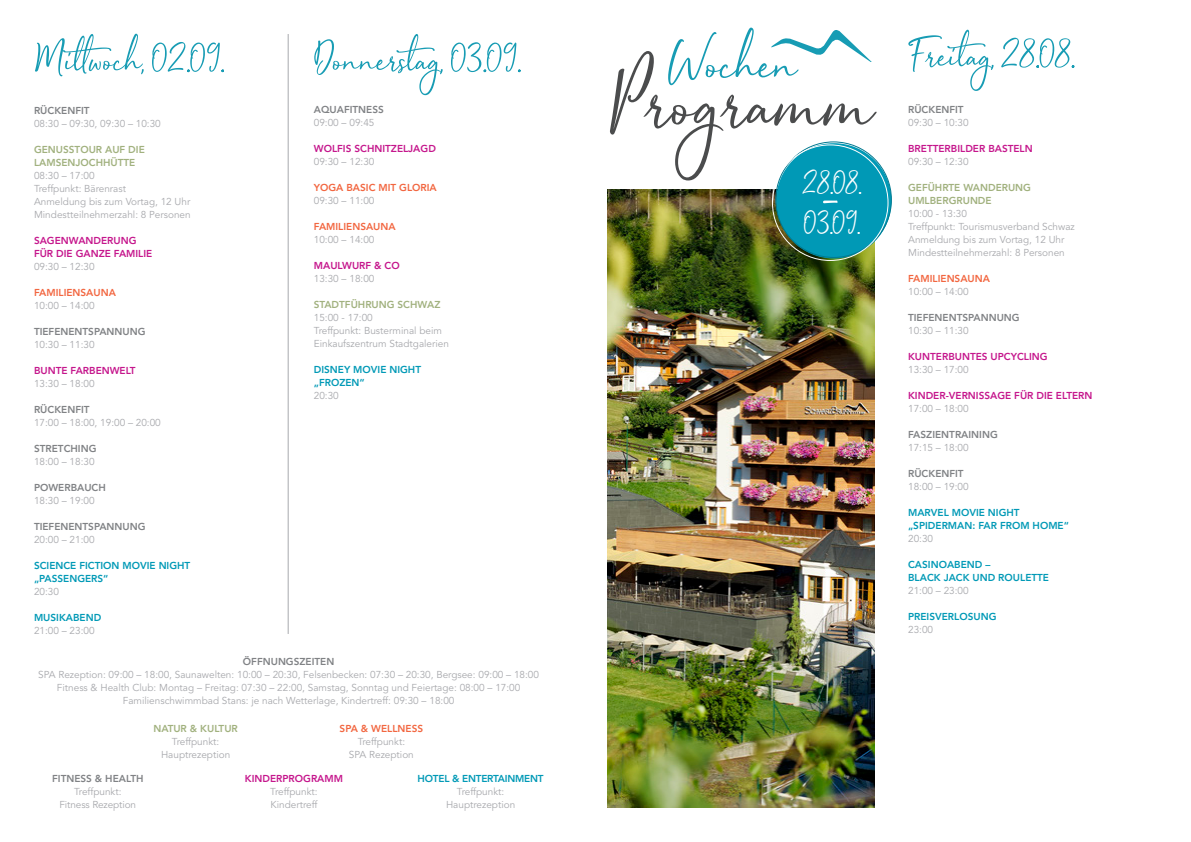
<style>
.page{position:relative;width:1191px;height:842px;background:#fff}
.page>*{position:absolute;margin:0;border:0;box-sizing:border-box;transform-origin:0 0}
.t1{font:110.1px "Sophistica 1";color:#4b4c4d}
.t2{font:68.8px "Sophistica 1";color:#179cb4}
.t3{font:50px "Sophistica 1";color:#179cb4}
.t4{font:40px/40px "Sophistica 1";color:#fff}
.t5{font:10px/13px "Avenir LT Std";color:#a8a9ad;text-align:center}
.t6{font:800 10px "Avenir LT Std";color:#808285}
.t7{font:800 10px/13px "Avenir LT Std";color:#c5168c}
.t8{font:800 10px/13px "Avenir LT Std";color:#0099b6}
.t9{font:800 10px/13px "Avenir LT Std";color:#a1b17e}
.t10{font:800 10px "Avenir LT Std";color:#f26640}
.t11{font:800 10px "Avenir LT Std";letter-spacing:-.02em;color:#0099b6}
</style>
<div class="page">
<img style="left:608px;top:189px;width:266px;height:619px">
<svg style="left:771px;top:30px;width:101px;height:32px"></svg>
<div style="left:776px;top:143px;width:115px;height:115px;background:#0099b6;border-radius:50%"></div>
<svg style="left:823px;top:201px;width:14px;height:2px"></svg>
<hr style="left:288px;top:34px;width:1px;height:600px;background:#a8a9ad">
<h3 class="t3" style="left:35px;top:23px;width:191px">Mittwoch, 02.09.</h3>
<h3 class="t3" style="left:314px;top:23px;width:208px">Donnerstag, 03.09.</h3>
<p class="t6" style="left:34px;top:104px;width:57px">RÜCKENFIT</p>
<p class="t5" style="left:34px;top:117px;width:128px">08:30 – 09:30, 09:30 – 10:30</p>
<p class="t9" style="left:34px;top:143px;width:112px">GENUSSTOUR AUF DIE<br>LAMSENJOCHHÜTTE</p>
<p class="t5" style="left:34px;top:169px;width:158px;text-align:left">08:30 – 17:00<br>Treffpunkt: Bärenrast<br>Anmeldung bis zum Vortag, 12 Uhr<br>Mindestteilnehmerzahl: 8 Personen</p>
<p class="t7" style="left:34px;top:234px;width:120px">SAGENWANDERUNG<br>FÜR DIE GANZE FAMILIE</p>
<p class="t5" style="left:34px;top:260px;width:62px">09:30 – 12:30</p>
<p class="t10" style="left:34px;top:286px;width:83px">FAMILIENSAUNA</p>
<p class="t5" style="left:34px;top:299px;width:62px">10:00 – 14:00</p>
<p class="t6" style="left:34px;top:325px;width:113px">TIEFENENTSPANNUNG</p>
<p class="t5" style="left:34px;top:338px;width:62px">10:30 – 11:30</p>
<p class="t7" style="left:34px;top:364px;width:103px">BUNTE FARBENWELT</p>
<p class="t5" style="left:34px;top:377px;width:62px">13:30 – 18:00</p>
<p class="t6" style="left:34px;top:403px;width:57px">RÜCKENFIT</p>
<p class="t5" style="left:34px;top:416px;width:128px">17:00 – 18:00, 19:00 – 20:00</p>
<p class="t6" style="left:34px;top:442px;width:64px">STRETCHING</p>
<p class="t5" style="left:34px;top:455px;width:62px">18:00 – 18:30</p>
<p class="t6" style="left:34px;top:481px;width:73px">POWERBAUCH</p>
<p class="t5" style="left:34px;top:494px;width:62px">18:30 – 19:00</p>
<p class="t6" style="left:34px;top:520px;width:113px">TIEFENENTSPANNUNG</p>
<p class="t5" style="left:34px;top:533px;width:62px">20:00 – 21:00</p>
<p class="t8" style="left:34px;top:559px;width:158px">SCIENCE FICTION MOVIE NIGHT „PASSENGERS“</p>
<p class="t5" style="left:34px;top:585px;width:27px">20:30</p>
<p class="t8" style="left:34px;top:611px;width:69px">MUSIKABEND</p>
<p class="t5" style="left:34px;top:624px;width:62px">21:00 – 23:00</p>
<p class="t6" style="left:314px;top:103px;width:71px">AQUAFITNESS</p>
<p class="t5" style="left:314px;top:116px;width:62px">09:00 – 09:45</p>
<p class="t7" style="left:314px;top:142px;width:124px">WOLFIS SCHNITZELJAGD</p>
<p class="t5" style="left:314px;top:155px;width:62px">09:30 – 12:30</p>
<p class="t10" style="left:314px;top:181px;width:124px">YOGA BASIC MIT GLORIA</p>
<p class="t5" style="left:314px;top:194px;width:62px">09:30 – 11:00</p>
<p class="t10" style="left:314px;top:220px;width:83px">FAMILIENSAUNA</p>
<p class="t5" style="left:314px;top:233px;width:62px">10:00 – 14:00</p>
<p class="t7" style="left:314px;top:259px;width:87px">MAULWURF &amp; CO</p>
<p class="t5" style="left:314px;top:272px;width:62px">13:30 – 18:00</p>
<p class="t9" style="left:314px;top:298px;width:128px">STADTFÜHRUNG SCHWAZ</p>
<p class="t5" style="left:314px;top:311px;width:137px;text-align:left">15:00 - 17:00<br>Treffpunkt: Busterminal beim<br>Einkaufszentrum Stadtgalerien</p>
<p class="t8" style="left:314px;top:363px;width:109px">DISNEY MOVIE NIGHT „FROZEN“</p>
<p class="t5" style="left:314px;top:389px;width:27px">20:30</p>
<p class="t6" style="left:243px;top:655px;width:93px">ÖFFNUNGSZEITEN</p>
<p class="t5" style="left:38px;top:668px;width:502px">SPA Rezeption: 09:00 – 18:00, Saunawelten: 10:00 – 20:30, Felsenbecken: 07:30 – 20:30, Bergsee: 09:00 – 18:00<br>Fitness &amp; Health Club: Montag – Freitag: 07:30 – 22:00, Samstag, Sonntag und Feiertage: 08:00 – 17:00<br>Familienschwimmbad Stans: je nach Wetterlage, Kindertreff: 09:30 – 18:00</p>
<p class="t6" style="left:52px;top:772px;width:93px">FITNESS &amp; HEALTH</p>
<p class="t5" style="left:59px;top:785px;width:78px">Treffpunkt:<br>Fitness Rezeption</p>
<p class="t10" style="left:340px;top:722px;width:85px">SPA &amp; WELLNESS</p>
<p class="t5" style="left:349px;top:735px;width:66px">Treffpunkt:<br>SPA Rezeption</p>
<p class="t11" style="left:417px;top:772px;width:127px">HOTEL &amp; ENTERTAINMENT</p>
<p class="t5" style="left:446px;top:785px;width:71px">Treffpunkt:<br>Hauptrezeption</p>
<p class="t9" style="left:153px;top:722px;width:86px">NATUR &amp; KULTUR</p>
<p class="t5" style="left:161px;top:735px;width:71px">Treffpunkt:<br>Hauptrezeption</p>
<p class="t7" style="left:245px;top:772px;width:100px">KINDERPROGRAMM</p>
<p class="t5" style="left:270px;top:785px;width:49px;text-align:left">Treffpunkt:<br>Kindertreff</p>
<h2 class="t2" style="left:668px;top:13px;width:131px">Wochen</h2>
<h1 class="t1" style="left:610px;top:22px;width:266px">Programm</h1>
<h3 class="t4" style="left:803px;top:158px;width:60px">28.08.<br>03.09.</h3>
<h3 class="t3" style="left:908px;top:19px;width:168px">Freitag, 28.08.</h3>
<p class="t6" style="left:908px;top:104px;width:57px">RÜCKENFIT</p>
<p class="t5" style="left:908px;top:116px;width:62px">09:30 – 10:30</p>
<p class="t7" style="left:908px;top:142px;width:126px">BRETTERBILDER BASTELN</p>
<p class="t5" style="left:908px;top:155px;width:62px">09:30 – 12:30</p>
<p class="t9" style="left:908px;top:181px;width:124px">GEFÜHRTE WANDERUNG<br>UMLBERGRUNDE</p>
<p class="t5" style="left:908px;top:207px;width:168px;text-align:left">10:00 - 13:30<br>Treffpunkt: Tourismusverband Schwaz<br>Anmeldung bis zum Vortag, 12 Uhr<br>Mindestteilnehmerzahl: 8 Personen</p>
<p class="t10" style="left:908px;top:273px;width:83px">FAMILIENSAUNA</p>
<p class="t5" style="left:908px;top:285px;width:62px">10:00 – 14:00</p>
<p class="t6" style="left:908px;top:312px;width:113px">TIEFENENTSPANNUNG</p>
<p class="t5" style="left:908px;top:324px;width:62px">10:30 – 11:30</p>
<p class="t7" style="left:908px;top:350px;width:141px">KUNTERBUNTES UPCYCLING</p>
<p class="t5" style="left:908px;top:363px;width:62px">13:30 – 17:00</p>
<p class="t7" style="left:908px;top:389px;width:186px">KINDER-VERNISSAGE FÜR DIE ELTERN</p>
<p class="t5" style="left:908px;top:402px;width:62px">17:00 – 18:00</p>
<p class="t6" style="left:908px;top:429px;width:91px">FASZIENTRAINING</p>
<p class="t5" style="left:908px;top:441px;width:62px">17:15 – 18:00</p>
<p class="t6" style="left:908px;top:468px;width:57px">RÜCKENFIT</p>
<p class="t5" style="left:908px;top:480px;width:62px">18:00 – 19:00</p>
<p class="t8" style="left:908px;top:506px;width:162px">MARVEL MOVIE NIGHT „SPIDERMAN: FAR FROM HOME“</p>
<p class="t5" style="left:908px;top:532px;width:27px">20:30</p>
<p class="t8" style="left:908px;top:558px;width:142px">CASINOABEND –<br>BLACK JACK UND ROULETTE</p>
<p class="t5" style="left:908px;top:584px;width:62px">21:00 – 23:00</p>
<p class="t8" style="left:908px;top:610px;width:90px">PREISVERLOSUNG</p>
<p class="t5" style="left:908px;top:623px;width:27px">23:00</p>
</div>
